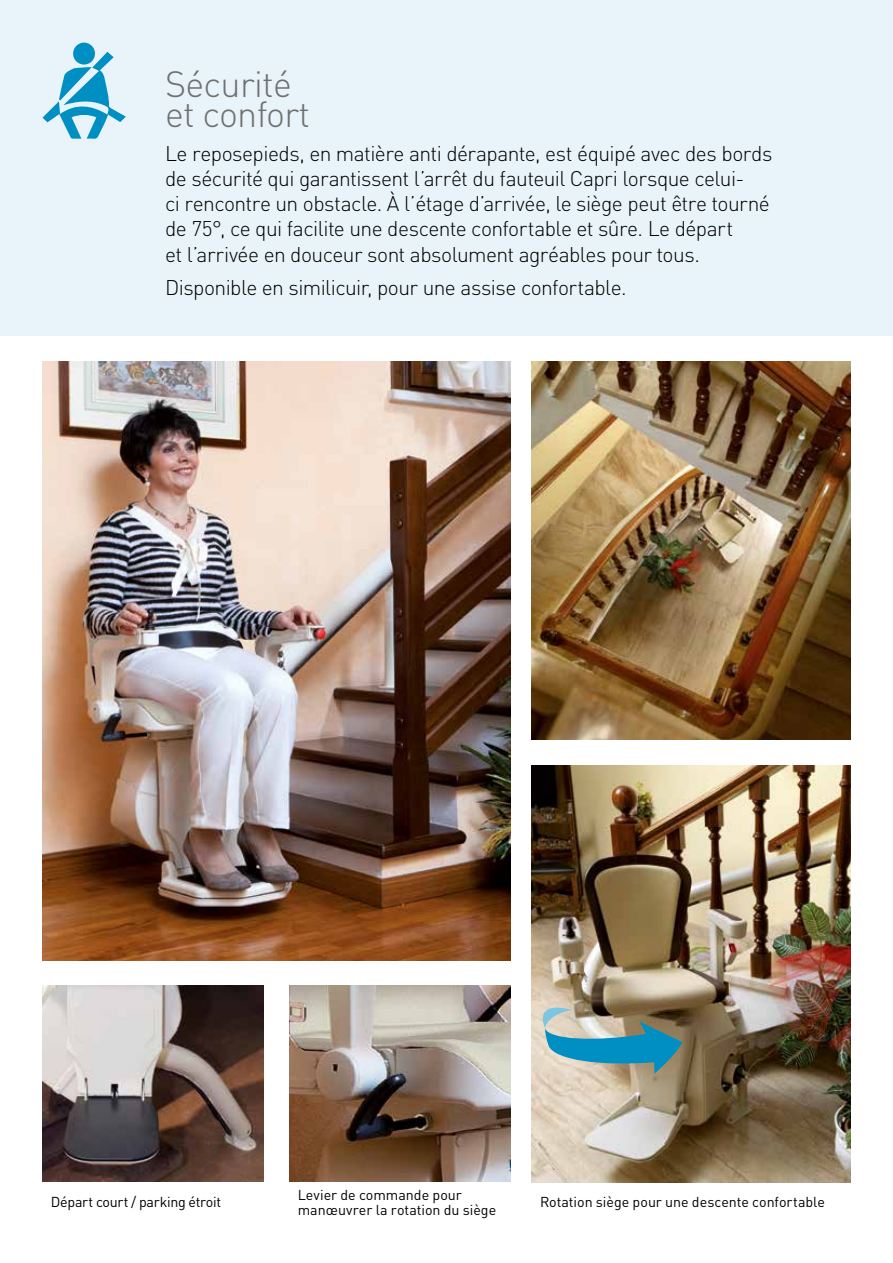
<style>
.page{position:relative;width:893px;height:1263px;background:#fff}
.page>*{position:absolute;margin:0;border:0;box-sizing:border-box;transform-origin:0 0}
.t1{font:300 36px/30px "DIN";letter-spacing:-.02em;color:#6f6f6e}
.t2{font:300 21px/25.2px "DIN";letter-spacing:-.025em;color:#000}
.t3{font:14.25px/15px "DIN";letter-spacing:-.005em;color:#000}
</style>
<div class="page">
<div style="left:0;top:0;width:893px;height:336px;background:#e8f4fa"></div>
<img style="left:531px;top:361px;width:319px;height:379px">
<svg style="left:43px;top:42px;width:83px;height:97px"></svg>
<img style="left:531px;top:765px;width:319px;height:417px">
<img style="left:42px;top:985px;width:222px;height:196px">
<img style="left:289px;top:985px;width:221px;height:196px">
<img style="left:42px;top:361px;width:468px;height:600px">
<svg style="left:531px;top:999px;width:152px;height:75px;background:#7d9d9c"></svg>
<h1 class="t1" style="left:165px;top:69px;width:147px">Sécurité et confort</h1>
<p class="t2" style="left:165px;top:140px;width:609px">Le reposepieds, en matière anti dérapante, est équipé avec des bords de sécurité qui garantissent l’arrêt du fauteuil Capri lorsque celui-<br>ci rencontre un obstacle. À l’étage d’arrivée, le siège peut être tourné de 75°, ce qui facilite une descente confortable et sûre. Le départ<br>et l’arrivée en douceur sont absolument agréables pour tous.</p>
<p class="t2" style="left:165px;top:275px;width:463px">Disponible en similicuir, pour une assise confortable.</p>
<p class="t3" style="left:298px;top:1187px;width:200px">Levier de commande pour manœuvrer la rotation du siège</p>
<p class="t3" style="left:51px;top:1194px;width:172px">Départ court / parking étroit</p>
<p class="t3" style="left:540px;top:1194px;width:286px">Rotation siège pour une descente confortable</p>
</div>
